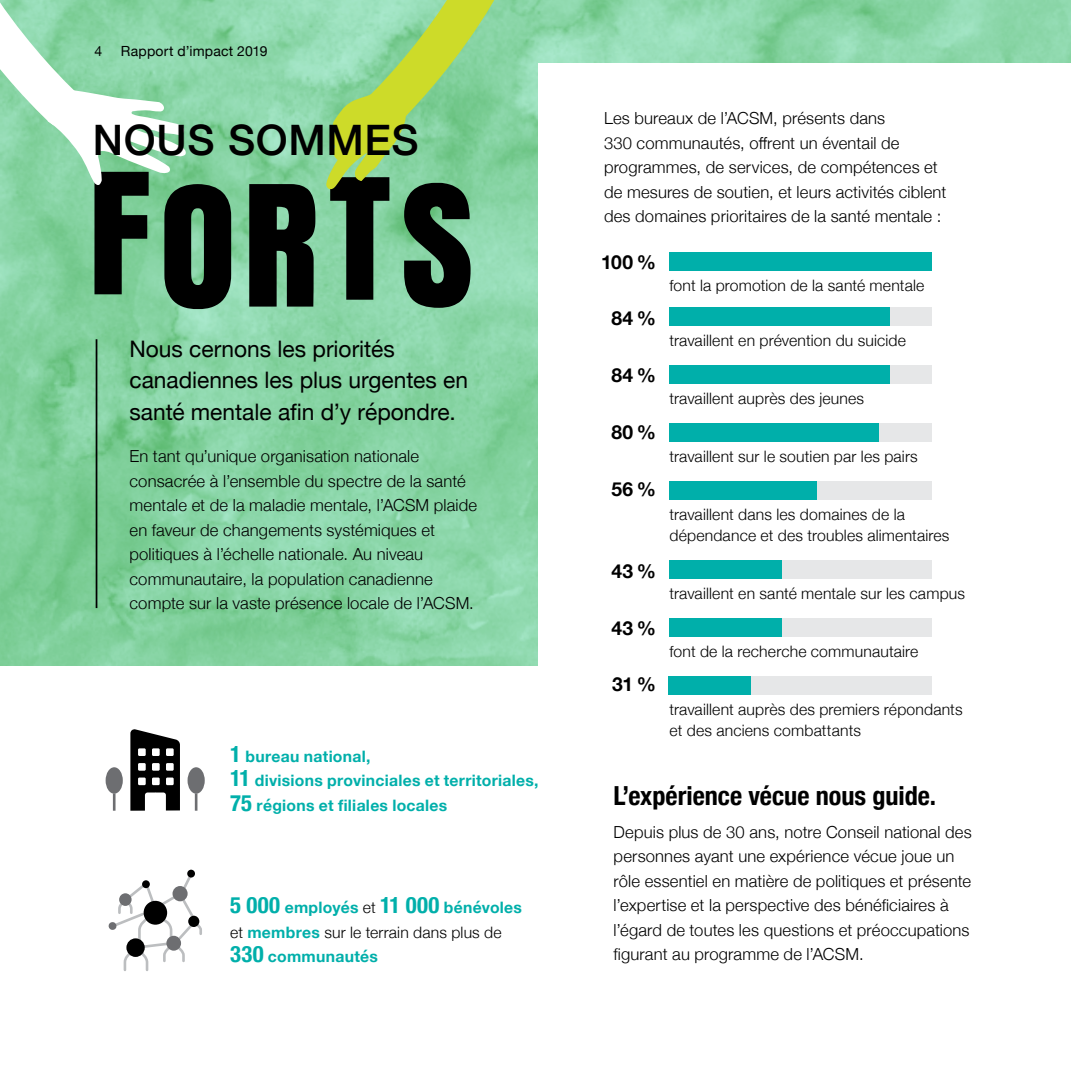
<style>
.page{position:relative;width:1071px;height:1071px;background:#fff}
.page>*{position:absolute;margin:0;border:0;box-sizing:border-box;transform-origin:0 0}
.t1{font:500 42px "Helvetica Neue";letter-spacing:.015em;color:#000}
.t2{font:700 condensed 26.25px "Helvetica Neue";color:#000}
.t3{font:22.75px/31.5px "Helvetica Neue";color:#000}
.t4{font:700 19.25px "Helvetica Neue";letter-spacing:.025em;color:#000}
.t5{font:300 16.62px/24.5px "Helvetica Neue";letter-spacing:.01em;color:#000}
.t6{font:300 15.75px/21px "Helvetica Neue";letter-spacing:.01em;color:#000}
.t7{font:700 15.75px/24.5px "Helvetica Neue";letter-spacing:.015em;color:#00afaa}
.t8{font:14px "Helvetica Neue";letter-spacing:.015em;color:#000}
.s1{font-stretch:condensed;font-size:22.75px}
.s2{font-weight:300;color:#000}
</style>
<div class="page">
<img style="left:0;top:0;width:1071px;height:665px">
<div style="left:539px;top:63px;width:532px;height:693px;background:#fff"></div>
<svg style="left:249px;top:184px;width:66px;height:123px"></svg>
<hr style="left:113px;top:793px;width:3px;height:18px;background:#6d6e71">
<div style="left:106px;top:767px;width:17px;height:27px;background:#6d6e71;border-radius:50%"></div>
<svg style="left:195px;top:794px;width:2px;height:17px"></svg>
<div style="left:188px;top:767px;width:17px;height:27px;background:#6d6e71;border-radius:50%"></div>
<svg style="left:130px;top:729px;width:50px;height:82px"></svg>
<div style="left:669px;top:481px;width:263px;height:19px;background:#e6e7e8"></div>
<div style="left:669px;top:307px;width:263px;height:19px;background:#e6e7e8"></div>
<div style="left:669px;top:561px;width:263px;height:18px;background:#e6e7e8"></div>
<div style="left:669px;top:365px;width:263px;height:19px;background:#e6e7e8"></div>
<div style="left:669px;top:618px;width:263px;height:19px;background:#e6e7e8"></div>
<div style="left:669px;top:423px;width:263px;height:19px;background:#e6e7e8"></div>
<div style="left:669px;top:676px;width:263px;height:19px;background:#e6e7e8"></div>
<div style="left:669px;top:252px;width:263px;height:19px;background:#00afaa"></div>
<div style="left:669px;top:481px;width:148px;height:19px;background:#00afaa"></div>
<div style="left:669px;top:307px;width:221px;height:19px;background:#00afaa"></div>
<div style="left:669px;top:561px;width:113px;height:18px;background:#00afaa"></div>
<div style="left:669px;top:365px;width:221px;height:19px;background:#00afaa"></div>
<div style="left:669px;top:618px;width:113px;height:19px;background:#00afaa"></div>
<div style="left:669px;top:423px;width:210px;height:19px;background:#00afaa"></div>
<div style="left:669px;top:676px;width:82px;height:19px;background:#00afaa"></div>
<hr style="left:96px;top:339px;width:1px;height:269px;background:#000">
<svg style="left:326px;top:0;width:246px;height:308px"></svg>
<svg style="left:0;top:0;width:231px;height:309px"></svg>
<svg style="left:108px;top:871px;width:94px;height:100px"></svg>
<div style="left:119px;top:893px;width:13px;height:13px;background:#6d6e71;border-radius:50%"></div>
<div style="left:166px;top:936px;width:15px;height:15px;background:#6d6e71;border-radius:50%"></div>
<p class="t8" style="left:95px;top:41px;width:9px">4</p>
<p class="t8" style="left:121px;top:41px;width:148px">Rapport d’impact 2019</p>
<h1 class="t1" style="left:93px;top:106px;width:327px">NOUS SOMMES</h1>
<h3 class="t3" style="left:130px;top:334px;width:340px">Nous cernons les priorités canadiennes les plus urgentes en santé mentale afin d’y répondre.</h3>
<p class="t5" style="left:130px;top:443px;width:349px">En tant qu’unique organisation nationale consacrée à l’ensemble du spectre de la santé mentale et de la maladie mentale, l’ACSM plaide en faveur de changements systémiques et politiques à l’échelle nationale. Au niveau communautaire, la population canadienne compte sur la vaste présence locale de l’ACSM.</p>
<p class="t7" style="left:230px;top:744px;width:310px"><span class="s1">1</span> bureau national,<br><span class="s1">11</span> divisions provinciales et territoriales,<br><span class="s1">75</span> régions et filiales locales</p>
<p class="t7" style="left:230px;top:896px;width:293px"><span class="s1">5 000</span> employés <span class="s2">et</span> <span class="s1">11 000</span> bénévoles <span class="s2">et</span> membres <span class="s2">sur le terrain dans plus de<br></span><span class="s1">330</span> communautés</p>
<p class="t5" style="left:604px;top:105px;width:344px">Les bureaux de l’ACSM, présents dans<br>330 communautés, offrent un éventail de programmes, de services, de compétences et de mesures de soutien, et leurs activités ciblent des domaines prioritaires de la santé mentale :</p>
<p class="t4" style="left:601px;top:247px;width:56px">100 %</p>
<p class="t4" style="left:611px;top:304px;width:46px">84%</p>
<p class="t4" style="left:611px;top:360px;width:46px">84%</p>
<p class="t4" style="left:611px;top:417px;width:46px">80%</p>
<p class="t4" style="left:611px;top:474px;width:46px">56%</p>
<p class="t4" style="left:611px;top:556px;width:46px">43%</p>
<p class="t4" style="left:611px;top:613px;width:46px">43%</p>
<p class="t4" style="left:612px;top:669px;width:45px">31%</p>
<p class="t6" style="left:669px;top:274px;width:256px">font la promotion de la santé mentale</p>
<p class="t6" style="left:669px;top:329px;width:238px">travaillent en prévention du suicide</p>
<p class="t6" style="left:669px;top:387px;width:196px">travaillent auprès des jeunes</p>
<p class="t6" style="left:669px;top:445px;width:250px">travaillent sur le soutien par les pairs</p>
<p class="t6" style="left:669px;top:503px;width:281px">travaillent dans les domaines de la dépendance et des troubles alimentaires</p>
<p class="t6" style="left:669px;top:582px;width:297px">travaillent en santé mentale sur les campus</p>
<p class="t6" style="left:669px;top:640px;width:250px">font de la recherche communautaire</p>
<p class="t6" style="left:669px;top:698px;width:295px">travaillent auprès des premiers répondants et des anciens combattants</p>
<h2 class="t2" style="left:614px;top:774px;width:324px">L’expérience vécue nous guide.</h2>
<p class="t5" style="left:614px;top:818px;width:360px">Depuis plus de 30 ans, notre Conseil national des personnes ayant une expérience vécue joue un rôle essentiel en matière de politiques et présente l’expertise et la perspective des bénéficiaires à l’égard de toutes les questions et préoccupations figurant au programme de l’ACSM.</p>
</div>
